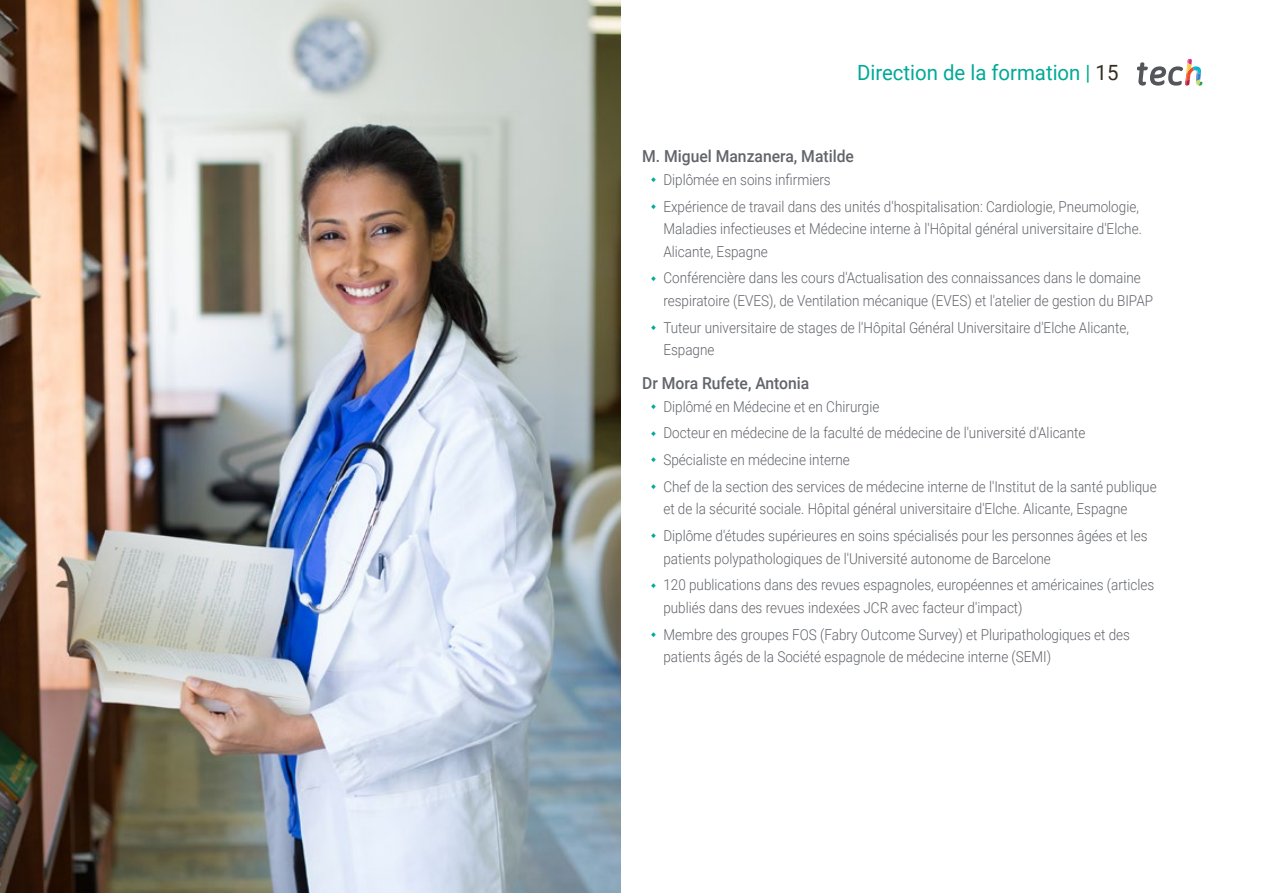
<style>
.page{position:relative;width:1263px;height:893px;background:#fff}
.page>*{position:absolute;margin:0;border:0;box-sizing:border-box;transform-origin:0 0}
.t1{font:21px "Roboto";color:#00a996}
.t2{font:500 16.5px "Roboto";color:#61646a;scale:.95 1}
.t3{font:300 15px/26.7px "Roboto";color:#61646a;scale:.9 1}
.s1{color:#312e20}
</style>
<div class="page">
<img style="left:0;top:0;width:621px;height:893px">
<svg style="left:1137px;top:59px;width:65px;height:27px"></svg>
<h1 class="t1" style="left:857px;top:57px;width:263px">Direction de la formation | <span class="s1">15</span></h1>
<p class="t2" style="left:642px;top:145px;width:224px">M. Miguel Manzanera, Matilde</p>
<p class="t3" style="left:663px;top:166px;width:530px">Diplômée en soins infirmiers<br>Expérience de travail dans des unités d'hospitalisation: Cardiologie, Pneumologie,</p>
<p class="t3" style="left:663px;top:217px;width:533px;line-height:22.5px">Maladies infectieuses et Médecine interne à l'Hôpital général universitaire d'Elche.<br>Alicante, Espagne</p>
<p class="t3" style="left:663px;top:266px;width:546px;line-height:22.5px">Conférencière dans les cours d'Actualisation des connaissances dans le domaine respiratoire (EVES), de Ventilation mécanique (EVES) et l'atelier de gestion du BIPAP</p>
<p class="t3" style="left:663px;top:315px;width:519px;line-height:22.5px">Tuteur universitaire de stages de l'Hôpital Général Universitaire d'Elche Alicante,<br>Espagne</p>
<p class="t2" style="left:642px;top:372px;width:177px">Dr Mora Rufete, Antonia</p>
<p class="t3" style="left:663px;top:392px;width:550px">Diplômé en Médecine et en Chirurgie<br>Docteur en médecine de la faculté de médecine de l'université d'Alicante<br>Spécialiste en médecine interne<br>Chef de la section des services de médecine interne de l'Institut de la santé publique</p>
<p class="t3" style="left:663px;top:495px;width:539px">et de la sécurité sociale. Hôpital général universitaire d'Elche. Alicante, Espagne<br>Diplôme d'études supérieures en soins spécialisés pour les personnes âgées et les</p>
<p class="t3" style="left:663px;top:544px;width:547px">patients polypathologiques de l'Université autonome de Barcelone<br>120 publications dans des revues espagnoles, européennes et américaines (articles</p>
<p class="t3" style="left:663px;top:594px;width:520px">publiés dans des revues indexées JCR avec facteur d'impact)<br>Membre des groupes FOS (Fabry Outcome Survey) et Pluripathologiques et des</p>
<p class="t3" style="left:663px;top:643px;width:432px">patients âgés de la Société espagnole de médecine interne (SEMI)</p>
</div>
